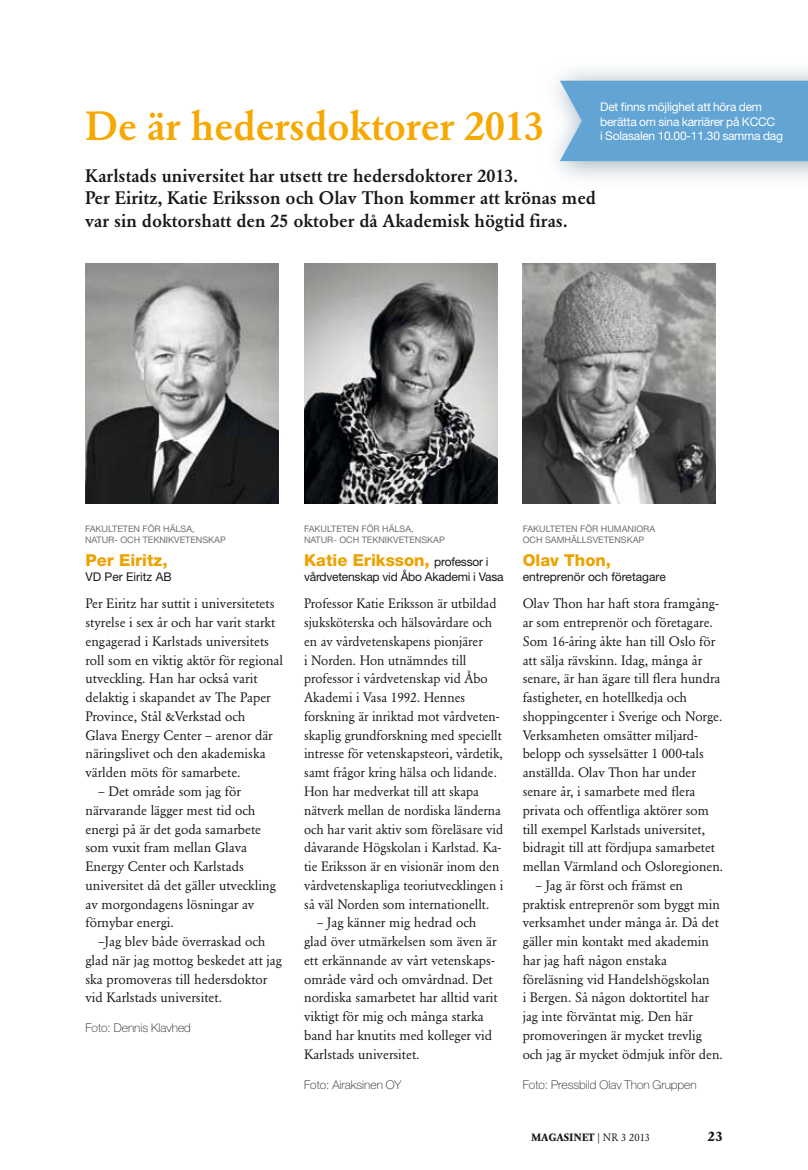
<style>
.page{position:relative;width:808px;height:1170px;background:#fff}
.page>*{position:absolute;margin:0;border:0;box-sizing:border-box;transform-origin:0 0}
.t1{font:500 40.5px "Garamond BE";letter-spacing:-.01em;color:#f7a800}
.t2{font:500 18px/22.5px "Garamond BE";color:#1a171c}
.t3{font:800 16.5px "Helvetica Neue";color:#eda200}
.t4{font:13.5px/18.8px "Garamond BE";color:#1a171c}
.t5{font:700 13.5px "Garamond BE";color:#1a171c}
.t6{font:12px/14.4px "Helvetica Neue";letter-spacing:-.02em;color:#fff}
.t7{font:100 12px "Helvetica Neue";color:#1a171c}
.t8{font:12px "Helvetica Neue";letter-spacing:-.02em;color:#1a171c}
.t9{font:12px "Helvetica Neue";color:#1a171c}
.t10{font:700 10.5px "Garamond BE";letter-spacing:.02em;color:#1a171c}
.t11{font:10.5px "Garamond BE";color:#1a171c}
.t12{font:9px/10.5px "Helvetica Neue";color:#707172}
.s1{font-weight:400;font-size:12px;color:#1a171c}
</style>
<div class="page">
<img style="left:304px;top:264px;width:193px;height:240px">
<img style="left:85px;top:264px;width:193px;height:240px">
<img style="left:522px;top:264px;width:194px;height:240px">
<div style="left:542px;top:60px;width:266px;height:128px;background:#36607d;opacity:.52"></div>
<div style="left:560px;top:81px;width:248px;height:80px;background:#62a4d3"></div>
<p class="t6" style="left:600px;top:100px;width:184px">Det finns möjlighet att höra dem berätta om sina karriärer på KCCC<br>i Solasalen 10.00-11.30 samma dag</p>
<h1 class="t1" style="left:85px;top:103px;width:461px">De är hedersdoktorer 2013</h1>
<h2 class="t2" style="left:85px;top:165px;width:512px">Karlstads universitet har utsett tre hedersdoktorer 2013.<br>Per Eiritz, Katie Eriksson och Olav Thon kommer att krönas med var sin doktorshatt den 25 oktober då Akademisk högtid firas.</h2>
<p class="t12" style="left:85px;top:523px;width:111px">Faku lteten för hälsa, natu r- och</p>
<p class="t12" style="left:143px;top:534px;width:61px">tekn ikvetensk</p>
<p class="t12" style="left:214px;top:534px;width:12px">ap</p>
<p class="t12" style="left:304px;top:523px;width:111px">Faku lteten för hälsa, natu r- och</p>
<p class="t12" style="left:362px;top:534px;width:61px">tekn ikvetensk</p>
<p class="t12" style="left:433px;top:534px;width:12px">ap</p>
<p class="t12" style="left:523px;top:523px;width:86px">Faku lteten för hum</p>
<p class="t12" style="left:622px;top:523px;width:35px">an iora</p>
<p class="t12" style="left:523px;top:534px;width:8px">och</p>
<p class="t12" style="left:545px;top:534px;width:77px">samhällsvetensk</p>
<p class="t12" style="left:633px;top:534px;width:12px">ap</p>
<p class="t3" style="left:85px;top:550px;width:84px">Per Eiritz,</p>
<p class="t8" style="left:85px;top:569px;width:88px">VD Per Eiritz AB</p>
<p class="t4" style="left:85px;top:594px;width:199px">Per Eiritz har suttit i universitetets styrelse i sex år och har varit starkt engagerad i Karlstads universitets roll som en viktig aktör för regional utveckling. Han har också varit delaktig i skapandet av The Paper Province, Stål &amp;Verkstad och<br>Glava Energy Center – arenor där näringslivet och den akademiska världen möts för samarbete.</p>
<p class="t4" style="left:85px;top:782px;width:192px;text-indent:13px">– Det område som jag för närvarande lägger mest tid och energi på är det goda samarbete som vuxit fram mellan Glava<br>Energy Center och Karlstads universitet då det gäller utveckling av morgondagens lösningar av förnybar energi.</p>
<p class="t4" style="left:85px;top:932px;width:198px;text-indent:13px">–Jag blev både överraskad och glad när jag mottog beskedet att jag ska promoveras till hedersdoktor vid Karlstads universitet.</p>
<p class="t7" style="left:85px;top:1021px;width:107px">Foto: Dennis Klavhed</p>
<p class="t3" style="left:304px;top:550px;width:186px">Katie Eriksson, <span class="s1">professor i</span></p>
<p class="t8" style="left:304px;top:569px;width:201px">vårdvetenskap vid Åbo Akademi i Vasa</p>
<p class="t4" style="left:304px;top:594px;width:201px">Professor Katie Eriksson är utbildad sjuksköterska och hälsovårdare och en av vårdvetenskapens pionjärer<br>i Norden. Hon utnämndes till professor i vårdvetenskap vid Åbo Akademi i Vasa 1992. Hennes forskning är inriktad mot vårdveten&shy;skaplig grundforskning med speciellt intresse för vetenskapsteori, vårdetik, samt frågor kring hälsa och lidande.<br>Hon har medverkat till att skapa nätverk mellan de nordiska länderna och har varit aktiv som föreläsare vid dåvarande Högskolan i Karlstad. Ka&shy;tie Eriksson är en visionär inom den vårdvetenskapliga teoriutvecklingen i så väl Norden som internationellt.</p>
<p class="t4" style="left:304px;top:913px;width:195px;text-indent:13px">– Jag känner mig hedrad och glad över utmärkelsen som även är ett erkännande av vårt vetenskaps&shy;område vård och omvårdnad. Det nordiska samarbetet har alltid varit viktigt för mig och många starka band har knutits med kolleger vid<br>Karlstads universitet.</p>
<p class="t7" style="left:304px;top:1077px;width:99px">Foto: Airaksinen OY</p>
<p class="t3" style="left:523px;top:550px;width:90px">Olav Thon,</p>
<p class="t9" style="left:523px;top:569px;width:145px">entreprenör och företagare</p>
<p class="t4" style="left:523px;top:594px;width:202px">Olav Thon har haft stora framgång&shy;ar som entreprenör och företagare.<br>Som 16-åring åkte han till Oslo för att sälja rävskinn. Idag, många år senare, är han ägare till flera hundra fastigheter, en hotellkedja och shoppingcenter i Sverige och Norge.<br>Verksamheten omsätter miljard&shy;belopp och sysselsätter 1 000-tals anställda. Olav Thon har under senare år, i samarbete med flera privata och offentliga aktörer som till exempel Karlstads universitet, bidragit till att fördjupa samarbetet mellan Värmland och Osloregionen.</p>
<p class="t4" style="left:523px;top:875px;width:202px;text-indent:13px">– Jag är först och främst en praktisk entreprenör som byggt min verksamhet under många år. Då det gäller min kontakt med akademin har jag haft någon enstaka föreläsning vid Handelshögskolan<br>i Bergen. Så någon doktortitel har jag inte förväntat mig. Den här promoveringen är mycket trevlig och jag är mycket ödmjuk inför den.</p>
<p class="t7" style="left:523px;top:1077px;width:176px">Foto: Pressbild Olav Thon Gruppen</p>
<p class="t10" style="left:531px;top:1131px;width:51px">MAGASINET</p>
<p class="t11" style="left:597px;top:1131px;width:54px">| NR 3 2013</p>
<p class="t5" style="left:708px;top:1128px;width:17px">23</p>
</div>
